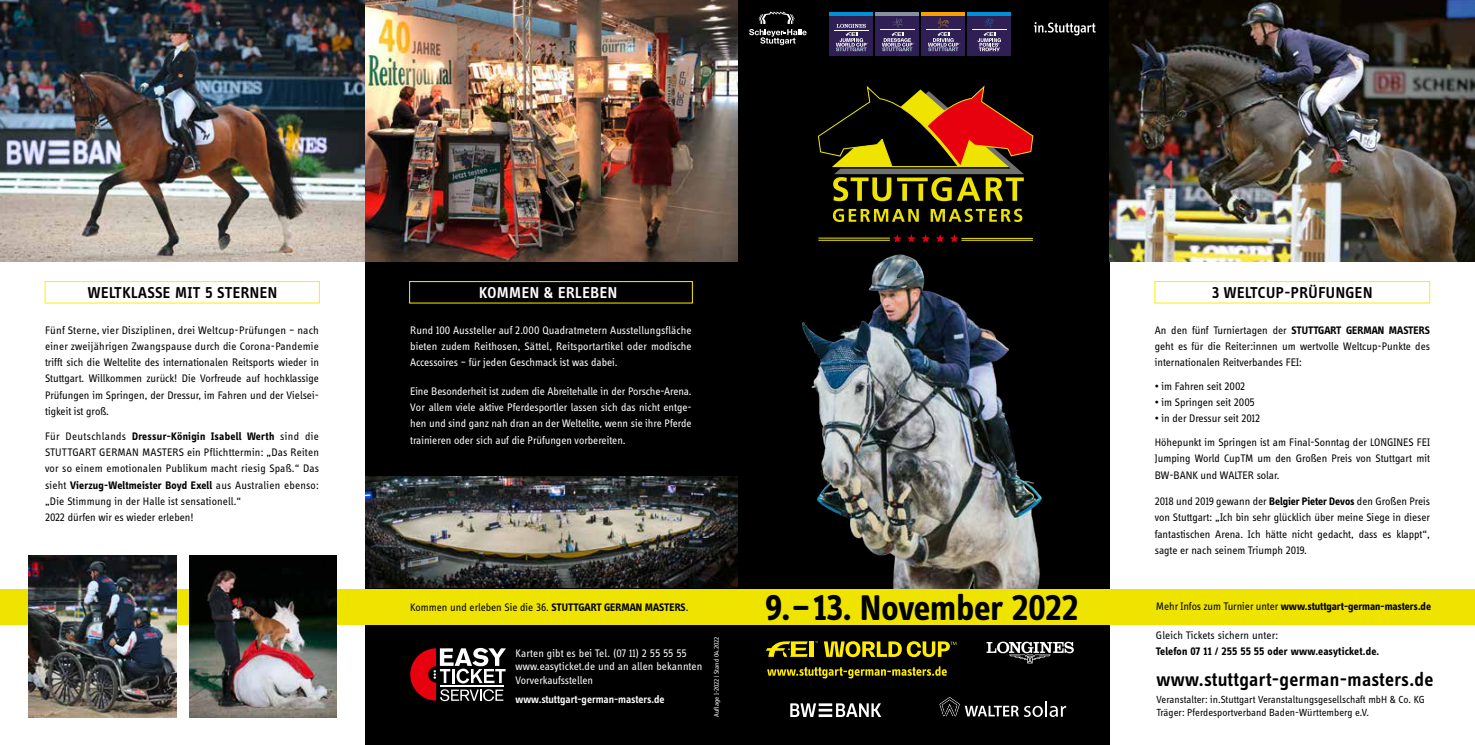
<style>
.page{position:relative;width:1475px;height:745px;background:#fff}
.page>*{position:absolute;margin:0;border:0;box-sizing:border-box;transform-origin:0 0}
.t1{font:700 36.88px "Info Disp";color:#000}
.t2{font:600 20px "Info Disp";letter-spacing:.015em;color:#000}
.t3{font:600 16.25px "Info Disp";letter-spacing:.03em;color:#000}
.t4{font:600 16.25px "Info Disp";letter-spacing:.03em;color:#fff}
.t5{font:11.25px/16.2px "Info Disp";color:#000;text-align:justify}
.t6{font:11.25px/16.2px "Info Disp";color:#fff;text-align:justify}
.t7{font:700 11.25px "Info Disp";letter-spacing:.005em;color:#000}
.t8{font:11.25px "Info Disp Bold Tf";letter-spacing:.015em;color:#000}
.t9{font:600 11.25px "Info Disp";letter-spacing:-.005em;color:#fff}
.t10{font:10.62px/12.5px "Info Disp";letter-spacing:.005em;color:#000}
.t11{font:6.88px "Info Disp";color:#fff}
.s1{font-family:"Info Disp Bold Tf"}
.s2{font-weight:700}
.s3{font-family:"Info Disp"}
.s4{font-weight:400}
</style>
<div class="page">
<div style="left:365px;top:0;width:372px;height:744px;background:#000"></div>
<img style="left:0;top:0;width:365px;height:261px">
<div style="left:737px;top:0;width:372px;height:744px;background:#000"></div>
<svg style="left:749px;top:12px;width:57px;height:33px"></svg>
<svg style="left:1033px;top:22px;width:62px;height:13px"></svg>
<img style="left:1109px;top:0;width:365px;height:261px">
<img style="left:365px;top:0;width:372px;height:261px">
<div style="left:809px;top:641px;width:5px;height:15px;background:#ffed00"></div>
<svg style="left:766px;top:641px;width:41px;height:15px"></svg>
<svg style="left:823px;top:641px;width:133px;height:15px"></svg>
<svg style="left:767px;top:666px;width:179px;height:12px"></svg>
<svg style="left:986px;top:641px;width:87px;height:22px"></svg>
<img style="left:802px;top:237px;width:240px;height:351px">
<div style="left:0;top:588px;width:1109px;height:36px;background:#eee400"></div>
<div style="left:1109px;top:588px;width:365px;height:36px;background:#eee400"></div>
<div style="left:45px;top:281px;width:275px;height:22px;border:1px solid #ffed00"></div>
<div style="left:1154px;top:281px;width:275px;height:22px;border:1px solid #ffed00"></div>
<div style="left:409px;top:281px;width:283px;height:22px;border:1px solid #ffed00"></div>
<img style="left:189px;top:555px;width:148px;height:162px">
<img style="left:28px;top:555px;width:148px;height:162px">
<svg style="left:410px;top:647px;width:96px;height:53px"></svg>
<img style="left:365px;top:476px;width:372px;height:111px">
<svg style="left:921px;top:234px;width:37px;height:8px"></svg>
<svg style="left:892px;top:234px;width:23px;height:8px"></svg>
<hr style="left:818px;top:238px;width:71px;height:1px;background:#eee400">
<hr style="left:961px;top:240px;width:71px;height:1px;background:#eee400">
<hr style="left:818px;top:240px;width:71px;height:1px;background:#eee400">
<hr style="left:961px;top:238px;width:71px;height:1px;background:#eee400">
<svg style="left:818px;top:85px;width:215px;height:137px"></svg>
<div style="left:829px;top:16px;width:43px;height:40px;background:#301f54"></div>
<hr style="left:829px;top:13px;width:43px;height:3px;background:#0090d6">
<hr style="left:833px;top:30px;width:35px;height:1px;background:#fff">
<svg style="left:836px;top:24px;width:32px;height:27px"></svg>
<div style="left:875px;top:16px;width:43px;height:40px;background:#301f54"></div>
<hr style="left:875px;top:13px;width:43px;height:3px;background:#86929b">
<svg style="left:881px;top:18px;width:33px;height:33px"></svg>
<hr style="left:879px;top:30px;width:35px;height:1px;background:#fff">
<div style="left:921px;top:16px;width:43px;height:40px;background:#301f54"></div>
<hr style="left:921px;top:13px;width:43px;height:3px;background:#f7a000">
<svg style="left:927px;top:18px;width:33px;height:33px"></svg>
<hr style="left:925px;top:30px;width:35px;height:1px;background:#fff">
<div style="left:967px;top:16px;width:43px;height:40px;background:#301f54"></div>
<hr style="left:967px;top:13px;width:43px;height:3px;background:#0090d6">
<svg style="left:977px;top:18px;width:23px;height:33px"></svg>
<hr style="left:971px;top:30px;width:35px;height:1px;background:#fff">
<svg style="left:939px;top:697px;width:126px;height:19px"></svg>
<svg style="left:790px;top:703px;width:91px;height:13px"></svg>
<h3 class="t3" style="left:88px;top:283px;width:191px">WELTKLASSE MIT 5 STERNEN</h3>
<h3 class="t4" style="left:479px;top:283px;width:139px">KOMMEN &amp; ERLEBEN</h3>
<h3 class="t3" style="left:1211px;top:283px;width:162px">3 WELTCUP-PRÜFUNGEN</h3>
<p class="t6" style="left:410px;top:321px;width:283px">Rund 100 Aussteller auf 2.000 Quadratmetern Ausstellungsfläche bieten zudem Reithosen, Sättel, Reitsportartikel oder modische Accessoires – für jeden Geschmack ist was dabei.</p>
<p class="t6" style="left:410px;top:383px;width:283px">Eine Besonderheit ist zudem die Abreitehalle in der Porsche-Arena.<br>Vor allem viele aktive Pferdesportler lassen sich das nicht entge&shy;hen und sind ganz nah dran an der Weltelite, wenn sie ihre Pferde trainieren oder sich auf die Prüfungen vorbereiten.</p>
<p class="t5" style="left:1154px;top:321px;width:276px">An den fünf Turniertagen der <span class="s1">STUTTGART GERMAN MASTERS </span>geht es für die Reiter:innen um wertvolle Weltcup-Punkte des internationalen Reitverbandes FEI:</p>
<p class="t5" style="left:1154px;top:378px;width:92px">• im Fahren seit 2002</p>
<p class="t5" style="left:1154px;top:394px;width:101px">• im Springen seit 2005</p>
<p class="t5" style="left:1154px;top:406px;width:277px;line-height:23.8px">• in der Dressur seit 2012<br>Höhepunkt im Springen ist am Final-Sonntag der LONGINES FEI</p>
<p class="t5" style="left:1154px;top:450px;width:276px">Jumping World CupTM um den Großen Preis von Stuttgart mit<br>BW-BANK und WALTER solar.</p>
<p class="t5" style="left:1154px;top:493px;width:277px">2018 und 2019 gewann der <span class="s1">Belgier Pieter Devos</span> den Großen Preis von Stuttgart: „Ich bin sehr glücklich über meine Siege in dieser fantastischen Arena. Ich hätte nicht gedacht, dass es klappt“, sagte er nach seinem Triumph 2019.</p>
<p class="t5" style="left:45px;top:321px;width:275px">Fünf Sterne, vier Disziplinen, drei Weltcup-Prüfungen – nach einer zweijährigen Zwangspause durch die Corona-Pandemie trifft sich die Weltelite des internationalen Reitsports wieder in Stuttgart. Willkommen zurück! Die Vorfreude auf hochklassige Prüfungen im Springen, der Dressur, im Fahren und der Vielsei&shy;tigkeit ist groß.</p>
<p class="t5" style="left:45px;top:428px;width:275px">Für Deutschlands <span class="s2">Dressur-Königin Isabell Werth</span> sind die STUTTGART GERMAN MASTERS ein Pflichttermin: „Das Reiten vor so einem emotionalen Publikum macht riesig Spaß.“ Das</p>
<p class="t8" style="left:45px;top:478px;width:275px"><span class="s3">sieht</span> Vierzug-Weltmeister Boyd Exell <span class="s3">aus Australien ebenso:</span></p>
<p class="t5" style="left:45px;top:493px;width:198px">„Die Stimmung in der Halle ist sensationell.“<br>2022 dürfen wir es wieder erleben!</p>
<p class="t5" style="left:410px;top:598px;width:280px">Kommen und erleben Sie die 36. <span class="s1">STUTTGART GERMAN MASTERS</span>.</p>
<p class="t6" style="left:515px;top:645px;width:188px;line-height:13.8px;text-align:left">Karten gibt es bei Tel. (07 11) 2 55 55 55 www.easyticket.de und an allen bekannten<br>Vorverkaufsstellen</p>
<p class="t9" style="left:515px;top:692px;width:150px">www.stuttgart-german-masters.de</p>
<p class="t11" style="left:712px;top:716px;width:81px;rotate:-90deg">Auflage 1-2022 | Stand 04.2022</p>
<h1 class="t1" style="left:765px;top:586px;width:315px">9.– 13. November 2022</h1>
<p class="t7" style="left:1155px;top:599px;width:276px"><span class="s4">Mehr Infos zum Turnier unter</span> www.stuttgart-german-masters.de</p>
<p class="t5" style="left:1155px;top:626px;width:124px">Gleich Tickets sichern unter:</p>
<p class="t7" style="left:1155px;top:644px;width:225px">Telefon 07 11 / 255 55 55 oder www.easyticket.de.</p>
<h2 class="t2" style="left:1156px;top:667px;width:278px">www.stuttgart-german-masters.de</h2>
<p class="t10" style="left:1156px;top:693px;width:269px">Veranstalter: in.Stuttgart Veranstaltungsgesellschaft mbH &amp; Co. KG<br>Träger: Pferdesportverband Baden-Württemberg e.V.</p>
</div>
